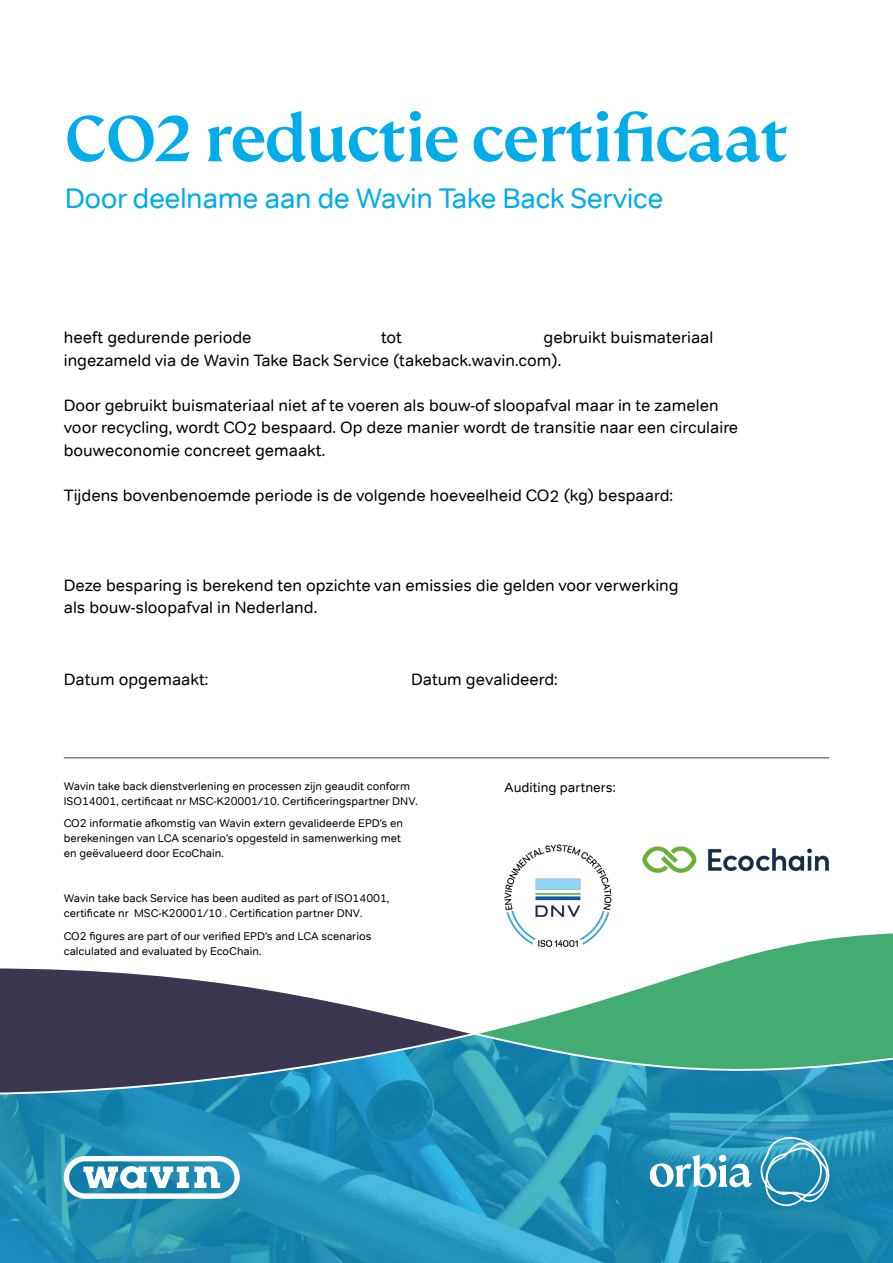
<style>
.page{position:relative;width:893px;height:1263px;background:#fff}
.page>*{position:absolute;margin:0;border:0;box-sizing:border-box;transform-origin:0 0}
.t1{font:500 72px "FS Kim";letter-spacing:-.02em;color:#00ace9}
.t2{font:28.5px "Tondo";letter-spacing:-.02em;color:#00ace9}
.t3{font:16.5px/22.5px "Tondo";color:#000}
.t4{font:13.5px "Tondo";color:#000}
.t5{font:11.25px/15px "Tondo";color:#000}
</style>
<div class="page">
<img style="left:0;top:1084px;width:893px;height:179px">
<svg style="left:0;top:968px;width:483px;height:127px;fill:#3a374f"></svg>
<svg style="left:466px;top:933px;width:427px;height:151px;fill:#42ac73"></svg>
<svg style="left:64px;top:1156px;width:176px;height:43px"></svg>
<svg style="left:650px;top:1155px;width:102px;height:32px"></svg>
<svg style="left:760px;top:1136px;width:69px;height:72px;background:#48a1c1"></svg>
<img style="left:642px;top:846px;width:187px;height:27px">
<img style="left:499px;top:844px;width:120px;height:112px">
<hr style="left:64px;top:757px;width:765px;height:1px;background:#3a374f">
<h1 class="t1" style="left:65px;top:99px;width:725px">CO2 reductie certificaat</h1>
<h2 class="t2" style="left:65px;top:181px;width:600px">Door deelname aan de Wavin Take Back Service</h2>
<p class="t3" style="left:64px;top:326px;width:189px">heeft gedurende periode</p>
<p class="t3" style="left:381px;top:326px;width:23px">tot</p>
<p class="t3" style="left:64px;top:326px;width:651px;text-indent:480px">gebruikt buismateriaal ingezameld via de Wavin Take Back Service (takeback.wavin.com).</p>
<p class="t3" style="left:64px;top:394px;width:676px">Door gebruikt buismateriaal niet af te voeren als bouw-of sloopafval maar in te zamelen voor recycling, wordt CO2 bespaard. Op deze manier wordt de transitie naar een circulaire bouweconomie concreet gemaakt.</p>
<p class="t3" style="left:64px;top:484px;width:611px">Tijdens bovenbenoemde periode is de volgende hoeveelheid CO2 (kg) bespaard:</p>
<p class="t3" style="left:64px;top:574px;width:616px">Deze besparing is berekend ten opzichte van emissies die gelden voor verwerking als bouw-sloopafval in Nederland.</p>
<p class="t3" style="left:64px;top:668px;width:146px">Datum opgemaakt:</p>
<p class="t3" style="left:411px;top:668px;width:148px">Datum gevalideerd:</p>
<p class="t5" style="left:64px;top:778px;width:356px">Wavin take back dienstverlening en processen zijn geaudit conform<br>ISO14001, certificaat nr MSC-K20001/10. Certificeringspartner DNV.</p>
<p class="t5" style="left:64px;top:816px;width:341px">CO2 informatie afkomstig van Wavin extern gevalideerde EPD’s en berekeningen van LCA scenario’s opgesteld in samenwerking met en geëvalueerd door EcoChain.</p>
<p class="t5" style="left:64px;top:891px;width:327px">Wavin take back Service has been audited as part of ISO14001, certificate nr MSC-K20001/10 . Certification partner DNV.</p>
<p class="t5" style="left:64px;top:928px;width:309px">CO2 figures are part of our verified EPD’s and LCA scenarios calculated and evaluated by EcoChain.</p>
<p class="t4" style="left:505px;top:779px;width:112px">Auditing partners:</p>
</div>
